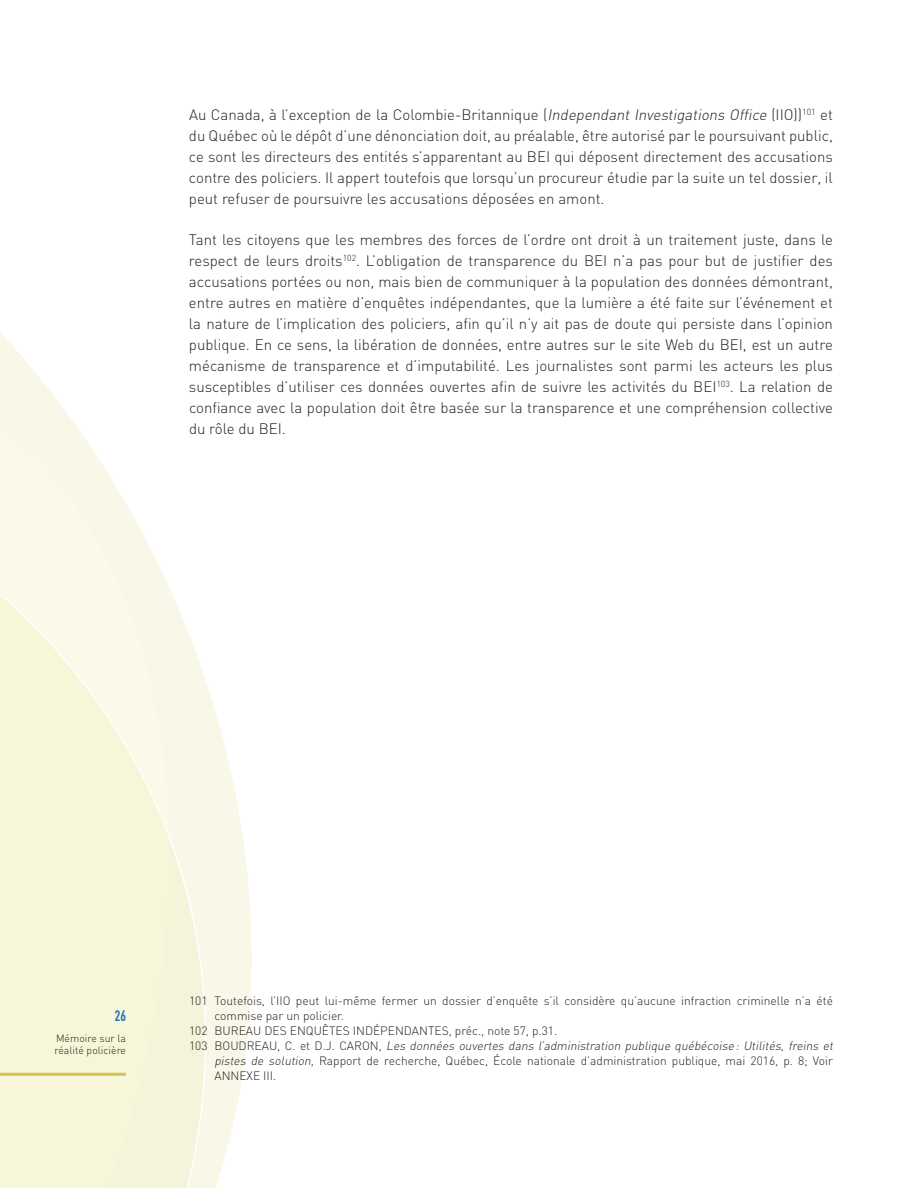
<style>
.page{position:relative;width:918px;height:1188px;background:#fff}
.page>*{position:absolute;margin:0;border:0;box-sizing:border-box;transform-origin:0 0}
.t1{font:300 15px/21px "DIN";color:#231f20;text-align:justify}
.t2{font:15px "DIN Engschrift";color:#2574b7}
.t3{font:300 12px/15px "DINOT";color:#231f20}
.t4{font:italic 300 12px "DIN";color:#231f20}
.t5{font:300 10.5px/12px "DIN";color:#231f20}
.s1{font-style:italic}
.s2{font-family:"DINOT";font-style:normal}
.s3{font-family:"DIN";font-style:italic}
</style>
<div class="page">
<svg style="left:0;top:332px;width:252px;height:856px"></svg>
<svg style="left:175px;top:423px;width:38px;height:765px"></svg>
<svg style="left:0;top:391px;width:175px;height:797px;background:#f9f7e0"></svg>
<hr style="left:0;top:1073px;width:126px;height:3px;background:#d6c451">
<p class="t1" style="left:189px;top:104px;width:645px">Au Canada, à l’exception de la Colombie-Britannique (<span class="s1">Independant Investigations Office</span> (IIO))<sup>101</sup> et du Québec où le dépôt d’une dénonciation doit, au préalable, être autorisé par le poursuivant public, ce sont les directeurs des entités s’apparentant au BEI qui déposent directement des accusations contre des policiers. Il appert toutefois que lorsqu’un procureur étudie par la suite un tel dossier, il peut refuser de poursuivre les accusations déposées en amont.</p>
<p class="t1" style="left:189px;top:229px;width:645px">Tant les citoyens que les membres des forces de l’ordre ont droit à un traitement juste, dans le respect de leurs droits<sup>102</sup>. L’obligation de transparence du BEI n’a pas pour but de justifier des accusations portées ou non, mais bien de communiquer à la population des données démontrant, entre autres en matière d’enquêtes indépendantes, que la lumière a été faite sur l’événement et la nature de l’implication des policiers, afin qu’il n’y ait pas de doute qui persiste dans l’opinion publique. En ce sens, la libération de données, entre autres sur le site Web du BEI, est un autre mécanisme de transparence et d’imputabilité. Les journalistes sont parmi les acteurs les plus susceptibles d’utiliser ces données ouvertes afin de suivre les activités du BEI<sup>103</sup>. La relation de confiance avec la population doit être basée sur la transparence et une compréhension collective du rôle du BEI.</p>
<p class="t2" style="left:115px;top:1007px;width:13px">26</p>
<p class="t5" style="left:55px;top:1032px;width:73px">Mémoire sur la réalité policière</p>
<p class="t3" style="left:189px;top:993px;width:645px">101 Toutefois, l’IIO peut lui-même fermer un dossier d’enquête s’il considère qu’aucune infraction criminelle n’a été</p>
<p class="t3" style="left:214px;top:1008px;width:131px">commise par un policier.</p>
<p class="t3" style="left:189px;top:1023px;width:370px">102 BUREAU DES ENQUÊTES INDÉPENDANTES, préc., note 57, p.31.</p>
<p class="t4" style="left:189px;top:1038px;width:648px"><span class="s2">1 0 3 B O U D R EA U , C . e t D . J . CA R O N ,</span> Les données ouvertes dans l’administration publique québécoise: Utilités, freins et</p>
<p class="t3" style="left:214px;top:1053px;width:620px"><span class="s3">pistes de solution</span>, Rapport de recherche, Québec, École nationale d’administration publique, mai 2016, p. 8; Voir<br>ANNEXE III.</p>
</div>
